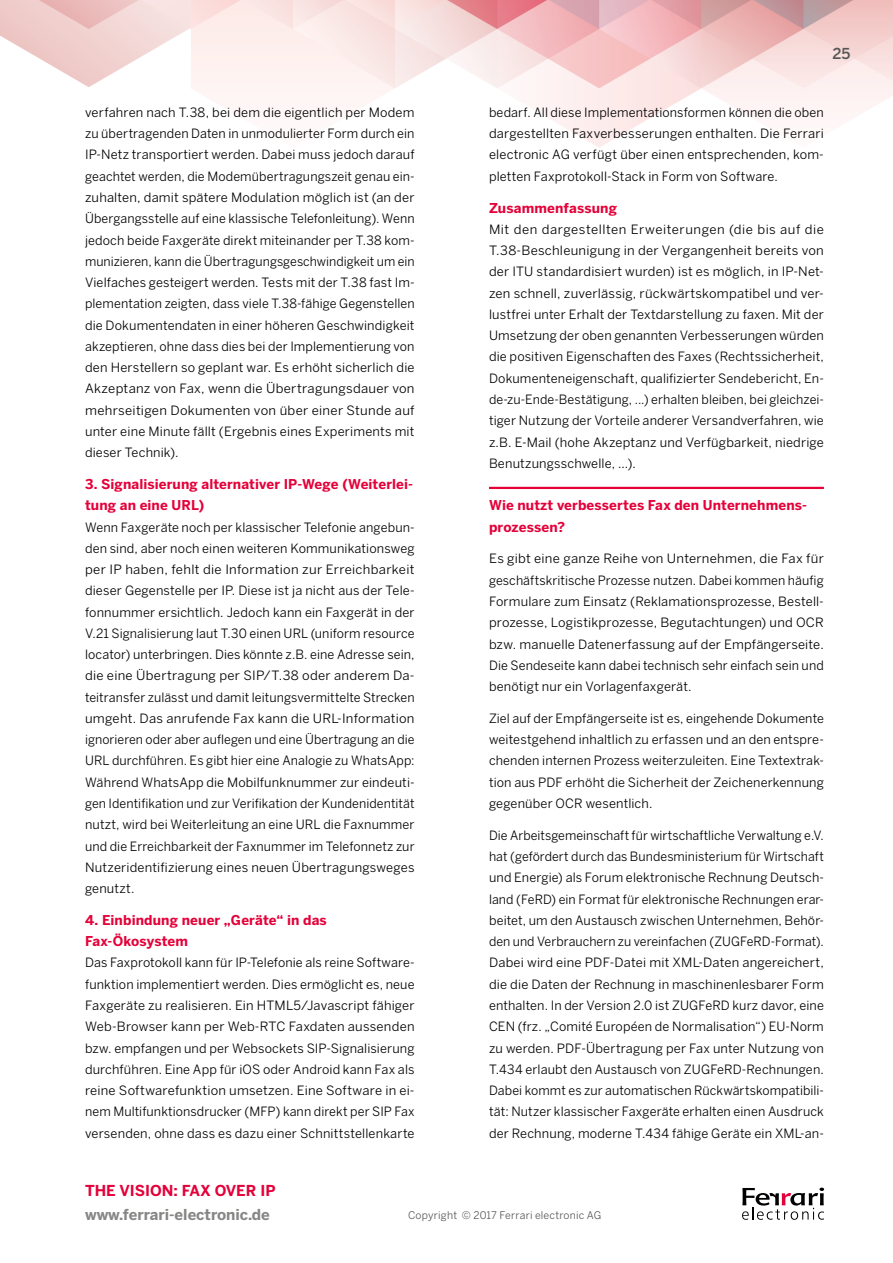
<style>
.page{position:relative;width:893px;height:1263px;background:#fff}
.page>*{position:absolute;margin:0;border:0;box-sizing:border-box;transform-origin:0 0}
.t1{font:700 15px "Benton Sans";color:#878786}
.t2{font:700 15px "Benton Sans";color:#e40039}
.t3{font:500 15px "Benton Sans";color:#565656}
.t4{font:700 13.5px/21.3px "Benton Sans";letter-spacing:.01em;color:#e40039}
.t5{font:12.75px/21.3px "Benton Sans";letter-spacing:.01em;color:#000;text-align:justify}
.t6{font:10.5px "Benton Sans";letter-spacing:.02em;color:#565656}
</style>
<div class="page">
<img style="left:0;top:0;width:893px;height:147px">
<svg style="left:742px;top:1187px;width:82px;height:33px"></svg>
<hr style="left:489px;top:487px;width:335px;height:2px;background:#e40039">
<p class="t3" style="left:832px;top:45px;width:20px">25</p>
<p class="t5" style="left:85px;top:101px;width:331px">verfahren nach T.38, bei dem die eigentlich per Modem zu übertragenden Daten in unmodulierter Form durch ein IP-Netz transportiert werden. Dabei muss jedoch darauf geachtet werden, die Modemübertragungszeit genau ein&shy;zuhalten, damit spätere Modulation möglich ist (an der Übergangsstelle auf eine klassische Telefonleitung). Wenn jedoch beide Faxgeräte direkt miteinander per T.38 kom&shy;munizieren, kann die Übertragungsgeschwindigkeit um ein Vielfaches gesteigert werden. Tests mit der T.38 fast Im&shy;plementation zeigten, dass viele T.38-fähige Gegenstellen die Dokumentendaten in einer höheren Geschwindigkeit akzeptieren, ohne dass dies bei der Implementierung von den Herstellern so geplant war. Es erhöht sicherlich die Akzeptanz von Fax, wenn die Übertragungsdauer von mehrseitigen Dokumenten von über einer Stunde auf unter eine Minute fällt (Ergebnis eines Experiments mit dieser Technik).</p>
<p class="t4" style="left:85px;top:473px;width:329px">3. Signalisierung alternativer IP-Wege (Weiterlei&shy;tung an eine URL)</p>
<p class="t5" style="left:85px;top:516px;width:331px">Wenn Faxgeräte noch per klassischer Telefonie angebun&shy;den sind, aber noch einen weiteren Kommunikationsweg per IP haben, fehlt die Information zur Erreichbarkeit dieser Gegenstelle per IP. Diese ist ja nicht aus der Tele&shy;fonnummer ersichtlich. Jedoch kann ein Faxgerät in der V.21 Signalisierung laut T.30 einen URL (uniform resource locator) unterbringen. Dies könnte z.B. eine Adresse sein, die eine Übertragung per SIP/T.38 oder anderem Da&shy;teitransfer zulässt und damit leitungsvermittelte Strecken umgeht. Das anrufende Fax kann die URL-Information ignorieren oder aber auflegen und eine Übertragung an die URL durchführen. Es gibt hier eine Analogie zu WhatsApp:<br>Während WhatsApp die Mobilfunknummer zur eindeuti&shy;gen Identifikation und zur Verifikation der Kundenidentität nutzt, wird bei Weiterleitung an eine URL die Faxnummer und die Erreichbarkeit der Faxnummer im Telefonnetz zur Nutzeridentifizierung eines neuen Übertragungsweges genutzt.</p>
<p class="t4" style="left:85px;top:909px;width:243px">4. Einbindung neuer „Geräte“ in das<br>Fax-Ökosystem</p>
<p class="t5" style="left:85px;top:952px;width:331px">Das Faxprotokoll kann für IP-Telefonie als reine Software&shy;funktion implementiert werden. Dies ermöglicht es, neue Faxgeräte zu realisieren. Ein HTML5/Javascript fähiger Web-Browser kann per Web-RTC Faxdaten aussenden bzw. empfangen und per Websockets SIP-Signalisierung durchführen. Eine App für iOS oder Android kann Fax als reine Softwarefunktion umsetzen. Eine Software in ei&shy;nem Multifunktionsdrucker (MFP) kann direkt per SIP Fax versenden, ohne dass es dazu einer Schnittstellenkarte</p>
<p class="t5" style="left:489px;top:101px;width:336px">bedarf. All diese Implementationsformen können die oben dargestellten Faxverbesserungen enthalten. Die Ferrari electronic AG verfügt über einen entsprechenden, kom&shy;pletten Faxprotokoll-Stack in Form von Software.</p>
<p class="t4" style="left:489px;top:197px;width:129px">Zusammenfassung</p>
<p class="t5" style="left:489px;top:218px;width:336px">Mit den dargestellten Erweiterungen (die bis auf die T.38-Beschleunigung in der Vergangenheit bereits von der ITU standardisiert wurden) ist es möglich, in IP-Net&shy;zen schnell, zuverlässig, rückwärtskompatibel und ver&shy;lustfrei unter Erhalt der Textdarstellung zu faxen. Mit der Umsetzung der oben genannten Verbesserungen würden die positiven Eigenschaften des Faxes (Rechtssicherheit, Dokumenteneigenschaft, qualifizierter Sendebericht, En&shy;de-zu-Ende-Bestätigung, ...) erhalten bleiben, bei gleichzei&shy;tiger Nutzung der Vorteile anderer Versandverfahren, wie z.B. E-Mail (hohe Akzeptanz und Verfügbarkeit, niedrige Benutzungsschwelle, ...).</p>
<p class="t4" style="left:489px;top:494px;width:319px">Wie nutzt verbessertes Fax den Unternehmens&shy;prozessen?</p>
<p class="t5" style="left:489px;top:548px;width:336px">Es gibt eine ganze Reihe von Unternehmen, die Fax für geschäftskritische Prozesse nutzen. Dabei kommen häufig Formulare zum Einsatz (Reklamationsprozesse, Bestell&shy;prozesse, Logistikprozesse, Begutachtungen) und OCR bzw. manuelle Datenerfassung auf der Empfängerseite.<br>Die Sendeseite kann dabei technisch sehr einfach sein und benötigt nur ein Vorlagenfaxgerät.</p>
<p class="t5" style="left:489px;top:707px;width:336px">Ziel auf der Empfängerseite ist es, eingehende Dokumente weitestgehend inhaltlich zu erfassen und an den entspre&shy;chenden internen Prozess weiterzuleiten. Eine Textextrak&shy;tion aus PDF erhöht die Sicherheit der Zeichenerkennung gegenüber OCR wesentlich.</p>
<p class="t5" style="left:489px;top:824px;width:336px">Die Arbeitsgemeinschaft für wirtschaftliche Verwaltung e.V. hat (gefördert durch das Bundesministerium für Wirtschaft und Energie) als Forum elektronische Rechnung Deutsch&shy;land (FeRD) ein Format für elektronische Rechnungen erar&shy;beitet, um den Austausch zwischen Unternehmen, Behör&shy;den und Verbrauchern zu vereinfachen (ZUGFeRD-Format).<br>Dabei wird eine PDF-Datei mit XML-Daten angereichert, die die Daten der Rechnung in maschinenlesbarer Form enthalten. In der Version 2.0 ist ZUGFeRD kurz davor, eine CEN (frz. „Comité Européen de Normalisation“) EU-Norm zu werden. PDF-Übertragung per Fax unter Nutzung von T.434 erlaubt den Austausch von ZUGFeRD-Rechnungen.<br>Dabei kommt es zur automatischen Rückwärtskompatibili&shy;tät: Nutzer klassischer Faxgeräte erhalten einen Ausdruck der Rechnung, moderne T.434 fähige Geräte ein XML-an-</p>
<p class="t2" style="left:85px;top:1182px;width:192px">THE VISION: FAX OVER IP</p>
<p class="t1" style="left:85px;top:1206px;width:186px">www.ferrari-electronic.de</p>
<p class="t6" style="left:408px;top:1209px;width:195px">Copyright © 2017 Ferrari electronic AG</p>
</div>
